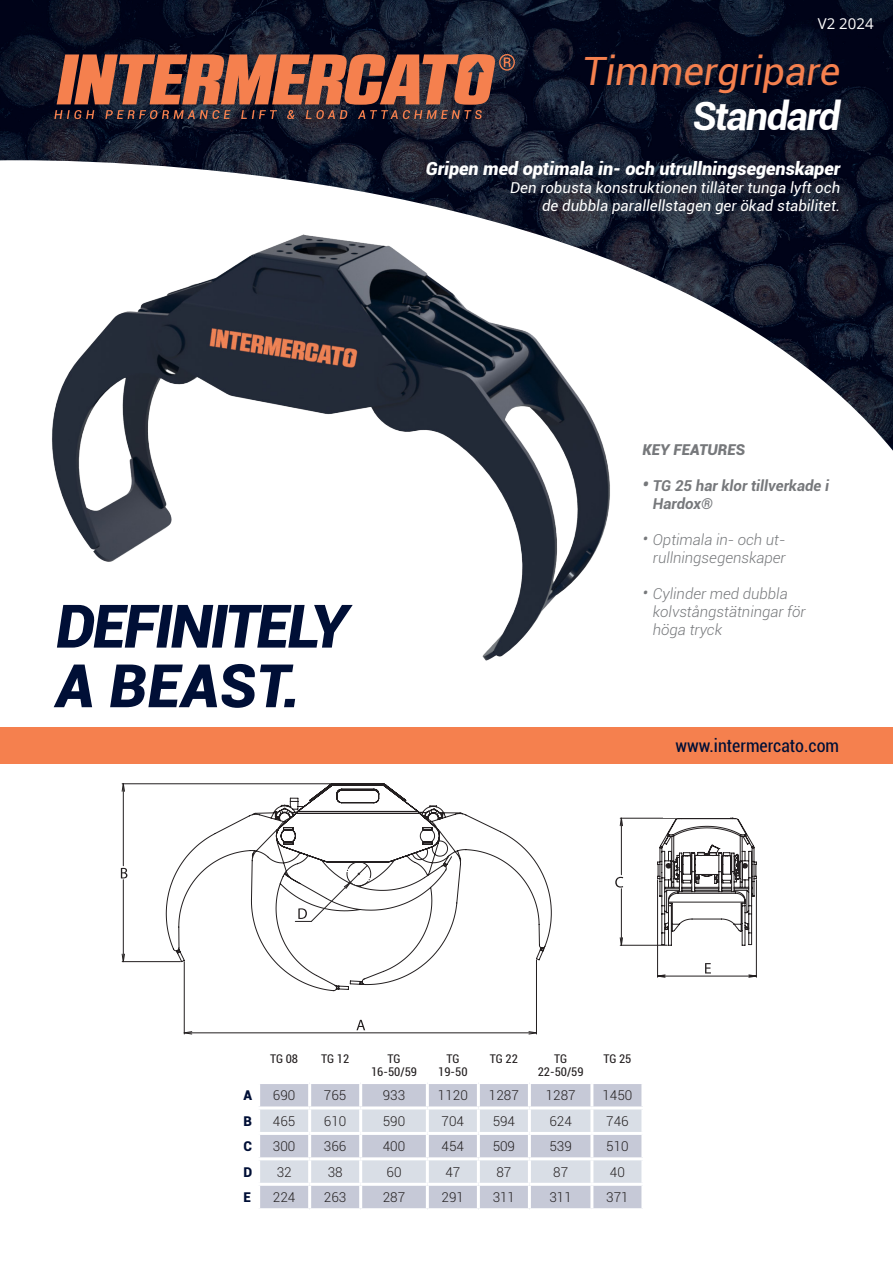
<style>
.page{position:relative;width:893px;height:1263px;background:#fff}
.page>*{position:absolute;margin:0;border:0;box-sizing:border-box;transform-origin:0 0}
.t1{font:italic 900 60px "Roboto";letter-spacing:-.04em;color:#000f36}
.t2{font:italic 39px "Roboto";color:#f5804e}
.t3{font:italic 700 39px "Roboto";letter-spacing:-.04em;color:#fff}
.t4{font:italic 900 18px "Roboto";color:#fff}
.t5{font:condensed 18px "Roboto";color:#000f36}
.t6{font:italic 300 15px/18px "Roboto";color:#76787b;text-align:right}
.t7{font:italic 15px "Roboto";color:#fff}
.t8{font:italic 700 15px/18px "Roboto";color:#76787b}
.t9{font:italic 900 15px "Roboto";color:#76787b}
.t10{font:15px "Open Sans";color:#fff}
.t11{font:300 13.5px "Roboto";color:#231f20}
.t12{font:900 13.5px "Roboto";color:#000f36}
.t13{font:condensed 12px/13.5px "Roboto";color:#231f20;text-align:center}
.s1{font-size:18px}
</style>
<div class="page">
<img style="left:52px;top:451px;width:558px;height:210px">
<img style="left:0;top:0;width:893px;height:451px">
<svg style="left:54px;top:54px;width:461px;height:65px;background:#92543f"></svg>
<div style="left:0;top:727px;width:893px;height:36px;background:#f5804e"></div>
<svg style="left:615px;top:877px;width:8px;height:10px"></svg>
<svg style="left:356px;top:1020px;width:9px;height:10px"></svg>
<svg style="left:121px;top:868px;width:6px;height:10px"></svg>
<svg style="left:122px;top:784px;width:3px;height:7px"></svg>
<svg style="left:122px;top:954px;width:3px;height:7px"></svg>
<hr style="left:123px;top:784px;width:1px;height:82px;background:#231f20">
<hr style="left:123px;top:880px;width:1px;height:82px;background:#231f20">
<hr style="left:122px;top:783px;width:209px;height:1px;background:#231f20">
<hr style="left:122px;top:961px;width:59px;height:1px;background:#231f20">
<svg style="left:529px;top:1031px;width:7px;height:3px"></svg>
<svg style="left:185px;top:1031px;width:7px;height:3px"></svg>
<hr style="left:184px;top:1032px;width:352px;height:1px;background:#231f20">
<hr style="left:536px;top:960px;width:1px;height:74px;background:#231f20">
<hr style="left:184px;top:961px;width:1px;height:73px;background:#231f20">
<svg style="left:620px;top:937px;width:3px;height:8px"></svg>
<svg style="left:620px;top:819px;width:3px;height:7px"></svg>
<hr style="left:621px;top:889px;width:1px;height:56px;background:#231f20">
<hr style="left:621px;top:818px;width:1px;height:57px;background:#231f20">
<hr style="left:620px;top:945px;width:47px;height:1px;background:#231f20">
<hr style="left:620px;top:818px;width:60px;height:1px;background:#231f20">
<svg style="left:657px;top:817px;width:100px;height:160px"></svg>
<svg style="left:166px;top:783px;width:385px;height:208px"></svg>
<div style="left:260px;top:1084px;width:381px;height:124px;background:#c6c9d7"></div>
<svg style="left:260px;top:1109px;width:381px;height:74px;background:#d3d8e1"></svg>
<hr style="left:308px;top:1084px;width:3px;height:22px;background:#fff">
<hr style="left:359px;top:1084px;width:3px;height:22px;background:#fff">
<hr style="left:426px;top:1084px;width:3px;height:22px;background:#fff">
<hr style="left:477px;top:1084px;width:3px;height:22px;background:#fff">
<hr style="left:528px;top:1084px;width:3px;height:22px;background:#fff">
<hr style="left:590px;top:1084px;width:3px;height:22px;background:#fff">
<hr style="left:257px;top:1106px;width:53px;height:3px;background:#fff">
<hr style="left:310px;top:1106px;width:51px;height:3px;background:#fff">
<hr style="left:308px;top:1109px;width:3px;height:23px;background:#fff">
<hr style="left:361px;top:1106px;width:66px;height:3px;background:#fff">
<hr style="left:359px;top:1109px;width:3px;height:23px;background:#fff">
<hr style="left:427px;top:1106px;width:51px;height:3px;background:#fff">
<hr style="left:426px;top:1109px;width:3px;height:23px;background:#fff">
<hr style="left:478px;top:1106px;width:51px;height:3px;background:#fff">
<hr style="left:477px;top:1109px;width:3px;height:23px;background:#fff">
<hr style="left:529px;top:1106px;width:63px;height:3px;background:#fff">
<hr style="left:528px;top:1109px;width:3px;height:23px;background:#fff">
<hr style="left:592px;top:1106px;width:52px;height:3px;background:#fff">
<hr style="left:590px;top:1109px;width:3px;height:23px;background:#fff">
<hr style="left:257px;top:1132px;width:53px;height:3px;background:#fff">
<hr style="left:310px;top:1132px;width:51px;height:3px;background:#fff">
<hr style="left:308px;top:1135px;width:3px;height:22px;background:#fff">
<hr style="left:361px;top:1132px;width:66px;height:3px;background:#fff">
<hr style="left:359px;top:1135px;width:3px;height:22px;background:#fff">
<hr style="left:427px;top:1132px;width:51px;height:3px;background:#fff">
<hr style="left:426px;top:1135px;width:3px;height:22px;background:#fff">
<hr style="left:478px;top:1132px;width:51px;height:3px;background:#fff">
<hr style="left:477px;top:1135px;width:3px;height:22px;background:#fff">
<hr style="left:529px;top:1132px;width:63px;height:3px;background:#fff">
<hr style="left:528px;top:1135px;width:3px;height:22px;background:#fff">
<hr style="left:592px;top:1132px;width:52px;height:3px;background:#fff">
<hr style="left:590px;top:1135px;width:3px;height:22px;background:#fff">
<hr style="left:257px;top:1157px;width:53px;height:3px;background:#fff">
<hr style="left:310px;top:1157px;width:51px;height:3px;background:#fff">
<hr style="left:308px;top:1160px;width:3px;height:23px;background:#fff">
<hr style="left:361px;top:1157px;width:66px;height:3px;background:#fff">
<hr style="left:359px;top:1160px;width:3px;height:23px;background:#fff">
<hr style="left:427px;top:1157px;width:51px;height:3px;background:#fff">
<hr style="left:426px;top:1160px;width:3px;height:23px;background:#fff">
<hr style="left:478px;top:1157px;width:51px;height:3px;background:#fff">
<hr style="left:477px;top:1160px;width:3px;height:23px;background:#fff">
<hr style="left:529px;top:1157px;width:63px;height:3px;background:#fff">
<hr style="left:528px;top:1160px;width:3px;height:23px;background:#fff">
<hr style="left:592px;top:1157px;width:52px;height:3px;background:#fff">
<hr style="left:590px;top:1160px;width:3px;height:23px;background:#fff">
<hr style="left:257px;top:1183px;width:53px;height:3px;background:#fff">
<hr style="left:310px;top:1183px;width:51px;height:3px;background:#fff">
<hr style="left:308px;top:1186px;width:3px;height:22px;background:#fff">
<hr style="left:361px;top:1183px;width:66px;height:3px;background:#fff">
<hr style="left:359px;top:1186px;width:3px;height:22px;background:#fff">
<hr style="left:427px;top:1183px;width:51px;height:3px;background:#fff">
<hr style="left:426px;top:1186px;width:3px;height:22px;background:#fff">
<hr style="left:478px;top:1183px;width:51px;height:3px;background:#fff">
<hr style="left:477px;top:1186px;width:3px;height:22px;background:#fff">
<hr style="left:529px;top:1183px;width:63px;height:3px;background:#fff">
<hr style="left:528px;top:1186px;width:3px;height:22px;background:#fff">
<hr style="left:592px;top:1183px;width:52px;height:3px;background:#fff">
<hr style="left:590px;top:1186px;width:3px;height:22px;background:#fff">
<div style="left:663px;top:774px;width:67px;height:44px;background:#fff"></div>
<p class="t10" style="left:818px;top:13px;width:57px">V2 2024</p>
<p class="t2" style="left:582px;top:43px;width:259px">Timmergripare</p>
<p class="t3" style="left:692px;top:89px;width:149px">Standard</p>
<p class="t4" style="left:426px;top:156px;width:416px">Gripen med optimala in- och utrullningsegenskaper</p>
<p class="t7" style="left:510px;top:177px;width:332px">Den robusta konstruktionen tillåter tunga lyft och</p>
<p class="t7" style="left:542px;top:195px;width:300px">de dubbla parallellstagen ger ökad stabilitet.</p>
<p class="t1" style="left:56px;top:584px;width:294px">DEFINITELY</p>
<p class="t1" style="left:56px;top:643px;width:246px">A BEAST.</p>
<p class="t9" style="left:642px;top:439px;width:104px">KEY FEATURES</p>
<p class="t8" style="left:653px;top:476px;width:178px;text-indent:-10px"><span class="s1">•</span> TG 25 har klor tillverkade i<br>Hardox®</p>
<p class="t6" style="left:642px;top:530px;width:145px"><span class="s1">•</span> Optimala in- och ut&shy;rullningsegenskaper</p>
<p class="t6" style="left:653px;top:584px;width:154px;text-align:left;text-indent:-10px"><span class="s1">•</span> Cylinder med dubbla kolvstångstätningar för</p>
<p class="t6" style="left:653px;top:620px;width:71px">höga tryck</p>
<p class="t5" style="left:676px;top:733px;width:165px">www.intermercato.com</p>
<p class="t13" style="left:270px;top:1051px;width:30px">TG 08</p>
<p class="t13" style="left:321px;top:1051px;width:30px">TG 12</p>
<p class="t13" style="left:388px;top:1051px;width:14px">TG</p>
<p class="t13" style="left:371px;top:1065px;width:48px">16-50/59</p>
<p class="t13" style="left:438px;top:1051px;width:31px">TG<br>19-50</p>
<p class="t13" style="left:490px;top:1051px;width:30px">TG 22</p>
<p class="t13" style="left:538px;top:1051px;width:48px">TG<br>22-50/59</p>
<p class="t13" style="left:603px;top:1051px;width:30px">TG 25</p>
<p class="t12" style="left:243px;top:1086px;width:10px">A</p>
<p class="t11" style="left:273px;top:1086px;width:24px">690</p>
<p class="t11" style="left:324px;top:1086px;width:24px">765</p>
<p class="t11" style="left:383px;top:1086px;width:24px">933</p>
<p class="t11" style="left:438px;top:1086px;width:31px">1120</p>
<p class="t11" style="left:489px;top:1086px;width:31px">1287</p>
<p class="t11" style="left:546px;top:1086px;width:31px">1287</p>
<p class="t11" style="left:602px;top:1086px;width:31px">1450</p>
<p class="t12" style="left:243px;top:1111px;width:10px">B</p>
<p class="t11" style="left:273px;top:1111px;width:24px">465</p>
<p class="t11" style="left:324px;top:1111px;width:24px">610</p>
<p class="t11" style="left:383px;top:1111px;width:24px">590</p>
<p class="t11" style="left:442px;top:1111px;width:24px">704</p>
<p class="t11" style="left:493px;top:1111px;width:24px">594</p>
<p class="t11" style="left:549px;top:1111px;width:24px">624</p>
<p class="t11" style="left:606px;top:1111px;width:24px">746</p>
<p class="t12" style="left:243px;top:1137px;width:10px">C</p>
<p class="t11" style="left:273px;top:1137px;width:24px">300</p>
<p class="t11" style="left:324px;top:1137px;width:24px">366</p>
<p class="t11" style="left:383px;top:1137px;width:24px">400</p>
<p class="t11" style="left:442px;top:1137px;width:24px">454</p>
<p class="t11" style="left:493px;top:1137px;width:24px">509</p>
<p class="t11" style="left:549px;top:1137px;width:24px">539</p>
<p class="t11" style="left:606px;top:1137px;width:24px">510</p>
<p class="t12" style="left:243px;top:1162px;width:10px">D</p>
<p class="t11" style="left:277px;top:1162px;width:16px">32</p>
<p class="t11" style="left:328px;top:1162px;width:16px">38</p>
<p class="t11" style="left:387px;top:1162px;width:16px">60</p>
<p class="t11" style="left:445px;top:1162px;width:16px">47</p>
<p class="t11" style="left:496px;top:1162px;width:16px">87</p>
<p class="t11" style="left:553px;top:1162px;width:16px">87</p>
<p class="t11" style="left:610px;top:1162px;width:16px">40</p>
<p class="t12" style="left:243px;top:1188px;width:9px">E</p>
<p class="t11" style="left:273px;top:1188px;width:24px">224</p>
<p class="t11" style="left:324px;top:1188px;width:24px">263</p>
<p class="t11" style="left:383px;top:1188px;width:24px">287</p>
<p class="t11" style="left:442px;top:1188px;width:24px">291</p>
<p class="t11" style="left:493px;top:1188px;width:24px">311</p>
<p class="t11" style="left:549px;top:1188px;width:24px">311</p>
<p class="t11" style="left:606px;top:1188px;width:24px">371</p>
</div>
